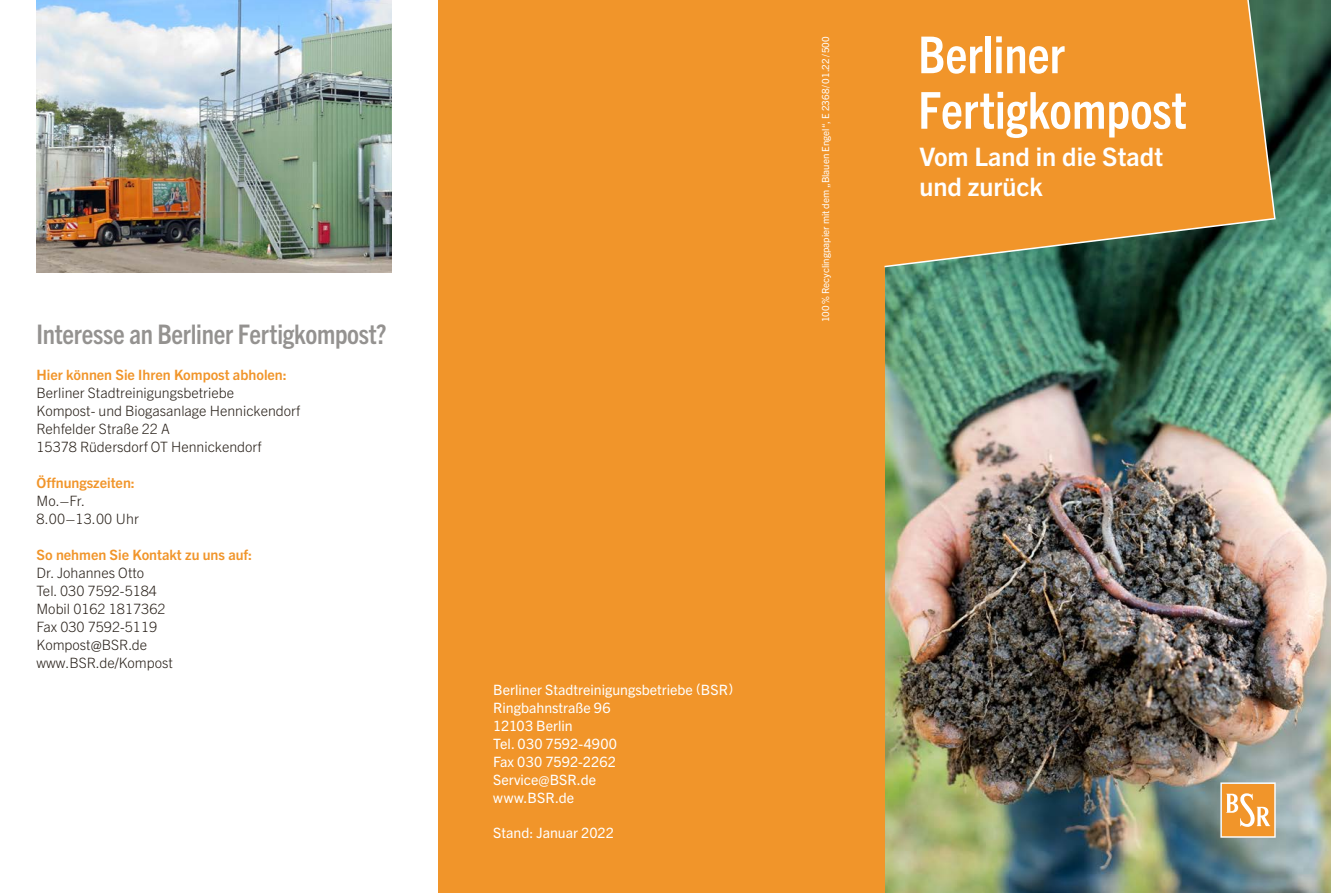
<style>
.page{position:relative;width:1331px;height:893px;background:#fff}
.page>*{position:absolute;margin:0;border:0;box-sizing:border-box;transform-origin:0 0}
._01_Titel_Headline_34pt{font:700 condensed 51px/55.5px "Trade Gothic Next LT Pro";color:#fff}
._02_Headline{font:700 condensed 27px "Trade Gothic Next LT Pro";letter-spacing:-.01em;color:#949290}
._01_Titel_Subline_17pt{font:700 25.5px/30px "Trade Gothic Next LT Pro";color:#fff}
.p_Copy_9_5pt{font:300 14.25px "Trade Gothic Next LT Pro";color:#29211a}
._04_Rückseite_Adresse_Copy{font:14.25px "Trade Gothic Next LT Pro";color:#fff}
._02_Subline_9_5pt_Bold{font:700 14.25px "Trade Gothic Next LT Pro";color:#f1952a}
.t1{font:9.75px "Trade Gothic Next LT Pro";color:#fff}
</style>
<div class="page">
<img style="left:37px;top:0;width:354px;height:272px">
<img style="left:884px;top:0;width:447px;height:893px">
<div style="left:438px;top:0;width:446px;height:893px;background:#f1952a"></div>
<svg style="left:1220px;top:782px;width:56px;height:56px;background:#f1af62"></svg>
<svg style="left:884px;top:0;width:392px;height:267px;background:#da8f2f"></svg>
<h1 class="_02_Headline" style="left:37px;top:316px;width:352px">Interesse an Berliner Fertigkompost?</h1>
<h2 class="_02_Subline_9_5pt_Bold" style="left:37px;top:365px;width:252px">Hier können Sie Ihren Kompost abholen:</h2>
<p class="p_Copy_9_5pt" style="left:37px;top:383px;width:199px">Berliner Stadtreinigungsbetriebe</p>
<p class="p_Copy_9_5pt" style="left:37px;top:401px;width:265px">Kompost- und Biogasanlage Hennickendorf</p>
<p class="p_Copy_9_5pt" style="left:37px;top:419px;width:135px">Rehfelder Straße 22 A</p>
<p class="p_Copy_9_5pt" style="left:37px;top:437px;width:226px">15378 Rüdersdorf OT Hennickendorf</p>
<h2 class="_02_Subline_9_5pt_Bold" style="left:37px;top:473px;width:100px">Öffnungszeiten:</h2>
<p class="p_Copy_9_5pt" style="left:37px;top:491px;width:50px">Mo.–Fr.</p>
<p class="p_Copy_9_5pt" style="left:37px;top:509px;width:104px">8.00–13.00 Uhr</p>
<h2 class="_02_Subline_9_5pt_Bold" style="left:37px;top:545px;width:217px">So nehmen Sie Kontakt zu uns auf:</h2>
<p class="p_Copy_9_5pt" style="left:37px;top:563px;width:109px">Dr. Johannes Otto</p>
<p class="p_Copy_9_5pt" style="left:37px;top:581px;width:122px">Tel. 030 7592-5184</p>
<p class="p_Copy_9_5pt" style="left:37px;top:599px;width:130px">Mobil 0162 1817362</p>
<p class="p_Copy_9_5pt" style="left:37px;top:617px;width:122px">Fax 030 7592-5119</p>
<p class="p_Copy_9_5pt" style="left:37px;top:635px;width:112px">Kompost@BSR.de</p>
<p class="p_Copy_9_5pt" style="left:37px;top:653px;width:138px">www.BSR.de/Kompost</p>
<p class="t1" style="left:819px;top:322px;width:287px;rotate:-90deg">100% Recyclingpapier mit dem „Blauen Engel“, E 2368/01.22/500</p>
<p class="_01_Titel_Headline_34pt" style="left:918px;top:24px;width:270px">Berliner<br>Fertigkompost</p>
<p class="_01_Titel_Subline_17pt" style="left:919px;top:140px;width:245px">Vom Land in die Stadt und zurück</p>
<p class="_04_Rückseite_Adresse_Copy" style="left:493px;top:680px;width:241px">Berliner Stadtreinigungsbetriebe (BSR)</p>
<p class="_04_Rückseite_Adresse_Copy" style="left:493px;top:698px;width:119px">Ringbahnstraße 96</p>
<p class="_04_Rückseite_Adresse_Copy" style="left:493px;top:716px;width:81px">12103 Berlin</p>
<p class="_04_Rückseite_Adresse_Copy" style="left:493px;top:734px;width:125px">Tel. 030 7592-4900</p>
<p class="_04_Rückseite_Adresse_Copy" style="left:493px;top:752px;width:124px">Fax 030 7592-2262</p>
<p class="_04_Rückseite_Adresse_Copy" style="left:493px;top:770px;width:104px">Service@BSR.de</p>
<p class="_04_Rückseite_Adresse_Copy" style="left:493px;top:788px;width:83px">www.BSR.de</p>
<p class="_04_Rückseite_Adresse_Copy" style="left:493px;top:823px;width:122px">Stand: Januar 2022</p>
</div>
